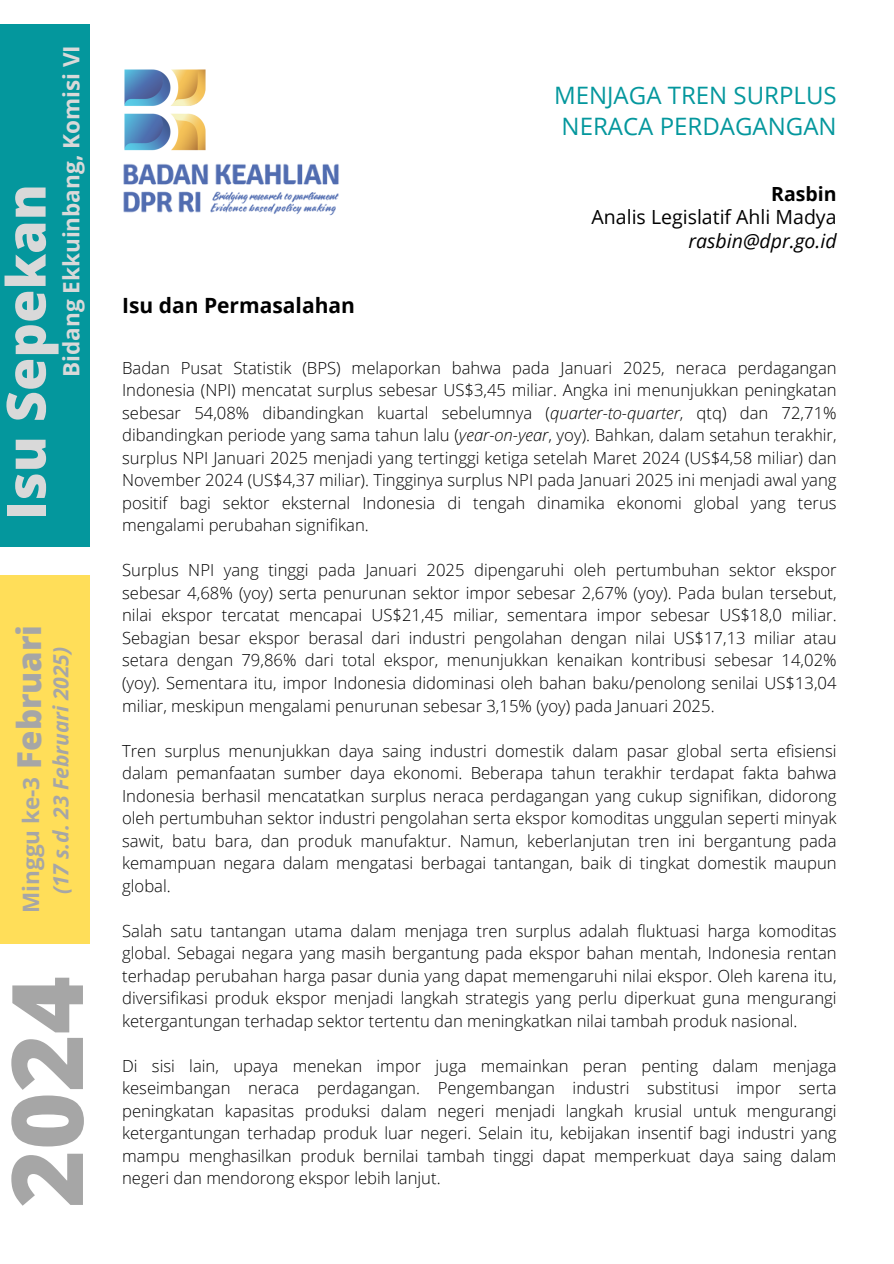
<style>
.page{position:relative;width:894px;height:1264px;background:#fff}
.page>*{position:absolute;margin:0;border:0;box-sizing:border-box;transform-origin:0 0}
.t1{font:800 98.85px "Open Sans";color:#a6a6a6}
.t2{font:800 54px "Open Sans";color:#d9d9d9}
.t3{font:800 33px "Open Sans";color:#a6a6a6}
.t4{font:24px/30.3px "Open Sans";color:#04979d;text-align:center}
.t5{font:700 22.5px "Open Sans";color:#d9d9d9}
.t6{font:700 22.5px "Open Sans";color:#a6a6a6}
.t7{font:italic 700 21px "Open Sans";color:#a6a6a6}
.t8{font:700 21px "Open Sans";color:#000}
.t9{font:19.5px "Open Sans";color:#000}
.t10{font:italic 19.5px "Open Sans";color:#000}
.t11{font:700 19.5px "Open Sans";color:#000}
.t12{font:300 16.65px/22.5px "Open Sans";color:#000;text-align:justify}
.s1{font-style:italic}
</style>
<div class="page">
<div style="left:0;top:25px;width:89px;height:522px;background:#04979d"></div>
<div style="left:0;top:575px;width:89px;height:368px;background:#ffde59"></div>
<img style="left:124px;top:69px;width:82px;height:82px">
<img style="left:123px;top:163px;width:216px;height:53px">
<p class="t5" style="left:55px;top:377px;width:333px;rotate:-90deg">Bidang Ekkuinbang, Komisi VI</p>
<p class="t2" style="left:-12px;top:520px;width:337px;rotate:-90deg">Isu Sepekan</p>
<p class="t3" style="left:6px;top:768px;width:145px;rotate:-90deg">Februari</p>
<p class="t6" style="left:15px;top:913px;width:138px;rotate:-90deg">Minggu ke-3</p>
<h6 class="t7" style="left:46px;top:894px;width:250px;rotate:-90deg">(17 s.d. 23 Februari 2025)</h6>
<h1 class="t1" style="left:-23px;top:1207px;width:233px;rotate:-90deg">2024</h1>
<p class="t4" style="left:554px;top:80px;width:284px">MENJAGA TREN SURPLUS<br>NERACA PERDAGANGAN</p>
<p class="t8" style="left:122px;top:290px;width:234px">Isu dan Permasalahan</p>
<p class="t11" style="left:771px;top:180px;width:67px">Rasbin</p>
<h4 class="t9" style="left:591px;top:203px;width:246px">Analis Legislatif Ahli Madya</h4>
<p class="t10" style="left:688px;top:227px;width:150px">rasbin@dpr.go.id</p>
<h2 class="t12" style="left:122px;top:356px;width:715px">Badan Pusat Statistik (BPS) melaporkan bahwa pada Januari 2025, neraca perdagangan Indonesia (NPI) mencatat surplus sebesar US$3,45 miliar. Angka ini menunjukkan peningkatan sebesar 54,08% dibandingkan kuartal sebelumnya (<span class="s1">quarter-to-quarter</span>, qtq) dan 72,71% dibandingkan periode yang sama tahun lalu (<span class="s1">year-on-year</span>, yoy). Bahkan, dalam setahun terakhir, surplus NPI Januari 2025 menjadi yang tertinggi ketiga setelah Maret 2024 (US$4,58 miliar) dan November 2024 (US$4,37 miliar). Tingginya surplus NPI pada Januari 2025 ini menjadi awal yang positif bagi sektor eksternal Indonesia di tengah dinamika ekonomi global yang terus mengalami perubahan signifikan.</h2>
<h5 class="t12" style="left:122px;top:558px;width:715px">Surplus NPI yang tinggi pada Januari 2025 dipengaruhi oleh pertumbuhan sektor ekspor sebesar 4,68% (yoy) serta penurunan sektor impor sebesar 2,67% (yoy). Pada bulan tersebut, nilai ekspor tercatat mencapai US$21,45 miliar, sementara impor sebesar US$18,0 miliar.<br>Sebagian besar ekspor berasal dari industri pengolahan dengan nilai US$17,13 miliar atau setara dengan 79,86% dari total ekspor, menunjukkan kenaikan kontribusi sebesar 14,02% (yoy). Sementara itu, impor Indonesia didominasi oleh bahan baku/penolong senilai US$13,04 miliar, meskipun mengalami penurunan sebesar 3,15% (yoy) pada Januari 2025.</h5>
<h3 class="t12" style="left:122px;top:738px;width:715px">Tren surplus menunjukkan daya saing industri domestik dalam pasar global serta efisiensi dalam pemanfaatan sumber daya ekonomi. Beberapa tahun terakhir terdapat fakta bahwa Indonesia berhasil mencatatkan surplus neraca perdagangan yang cukup signifikan, didorong oleh pertumbuhan sektor industri pengolahan serta ekspor komoditas unggulan seperti minyak sawit, batu bara, dan produk manufaktur. Namun, keberlanjutan tren ini bergantung pada kemampuan negara dalam mengatasi berbagai tantangan, baik di tingkat domestik maupun global.</h3>
<h5 class="t12" style="left:122px;top:918px;width:715px">Salah satu tantangan utama dalam menjaga tren surplus adalah fluktuasi harga komoditas global. Sebagai negara yang masih bergantung pada ekspor bahan mentah, Indonesia rentan terhadap perubahan harga pasar dunia yang dapat memengaruhi nilai ekspor. Oleh karena itu, diversifikasi produk ekspor menjadi langkah strategis yang perlu diperkuat guna mengurangi ketergantungan terhadap sektor tertentu dan meningkatkan nilai tambah produk nasional.</h5>
<h6 class="t12" style="left:122px;top:1053px;width:715px">Di sisi lain, upaya menekan impor juga memainkan peran penting dalam menjaga keseimbangan neraca perdagangan. Pengembangan industri substitusi impor serta peningkatan kapasitas produksi dalam negeri menjadi langkah krusial untuk mengurangi ketergantungan terhadap produk luar negeri. Selain itu, kebijakan insentif bagi industri yang mampu menghasilkan produk bernilai tambah tinggi dapat memperkuat daya saing dalam</h6>
<h6 class="t12" style="left:122px;top:1166px;width:320px">negeri dan mendorong ekspor lebih lanjut.</h6>
</div>
